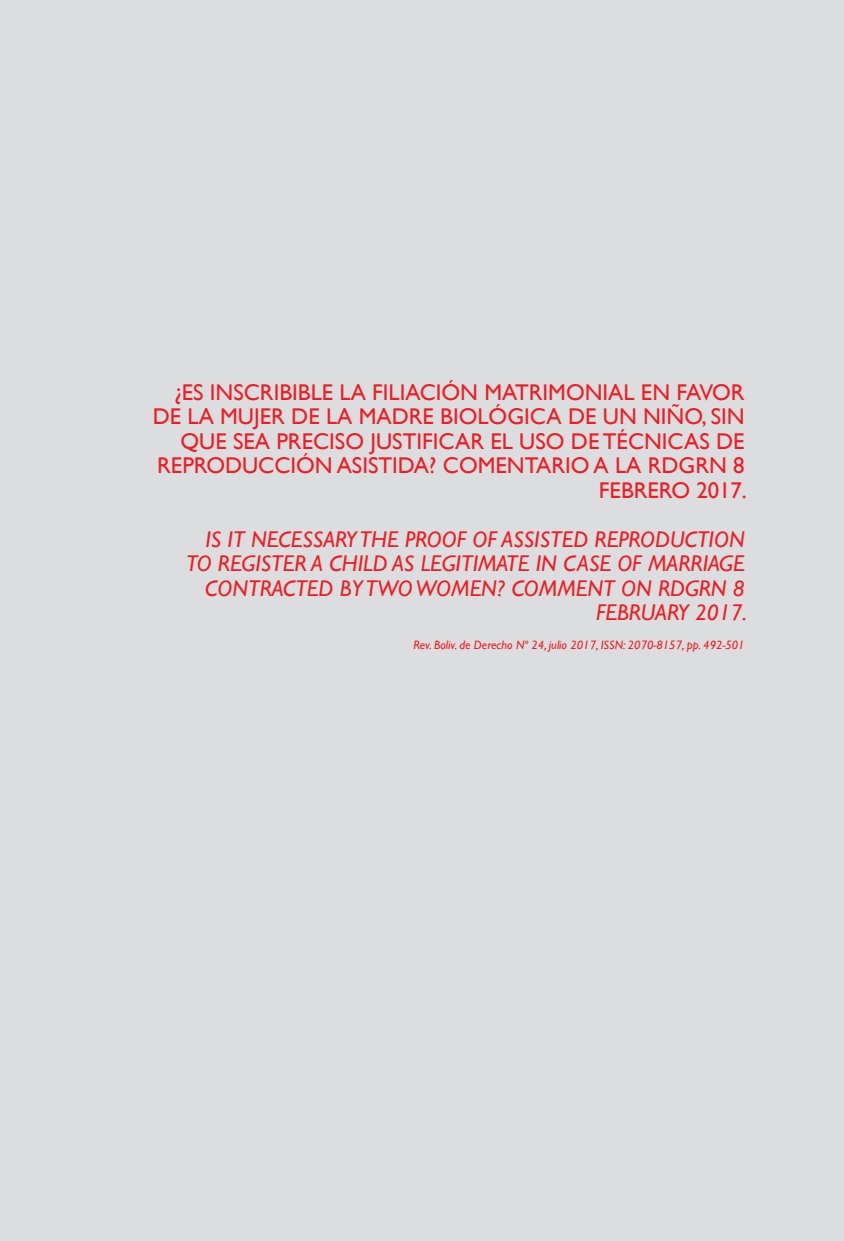
<style>
.page{position:relative;width:844px;height:1241px;background:#fff}
.page>*{position:absolute;margin:0;border:0;box-sizing:border-box;transform-origin:0 0}
.t1{font:22.75px/24.5px "Gill Sans";color:#ee1d23;text-align:right}
.t2{font:italic 22.75px/24.5px "Gill Sans";color:#ee1d23;text-align:right}
.t3{font:italic 12.25px "Gill Sans";color:#ee1d23}
</style>
<div class="page">
<div style="left:0;top:0;width:843px;height:1240px;background:#dcdddf"></div>
<p class="t1" style="left:153px;top:379px;width:595px">¿ES INSCRIBIBLE LA FILIACIÓN MATRIMONIAL EN FAVOR DE LA MUJER DE LA MADRE BIOLÓGICA DE UN NIÑO, SIN QUE SEA PRECISO JUSTIFICAR EL USO DE TÉCNICAS DE REPRODUCCIÓN ASISTIDA? COMENTARIO A LA RDGRN 8<br>FEBRERO 2017.</p>
<p class="t2" style="left:186px;top:526px;width:562px">IS IT NECESSARY THE PROOF OF ASSISTED REPRODUCTION TO REGISTER A CHILD AS LEGITIMATE IN CASE OF MARRIAGE CONTRACTED BY TWO WOMEN? COMMENT ON RDGRN 8<br>FEBRUARY 2017.</p>
<p class="t3" style="left:413px;top:638px;width:333px">Rev. Boliv. de Derecho Nº 24, julio 2017, ISSN: 2070-8157, pp. 492-501</p>
</div>
